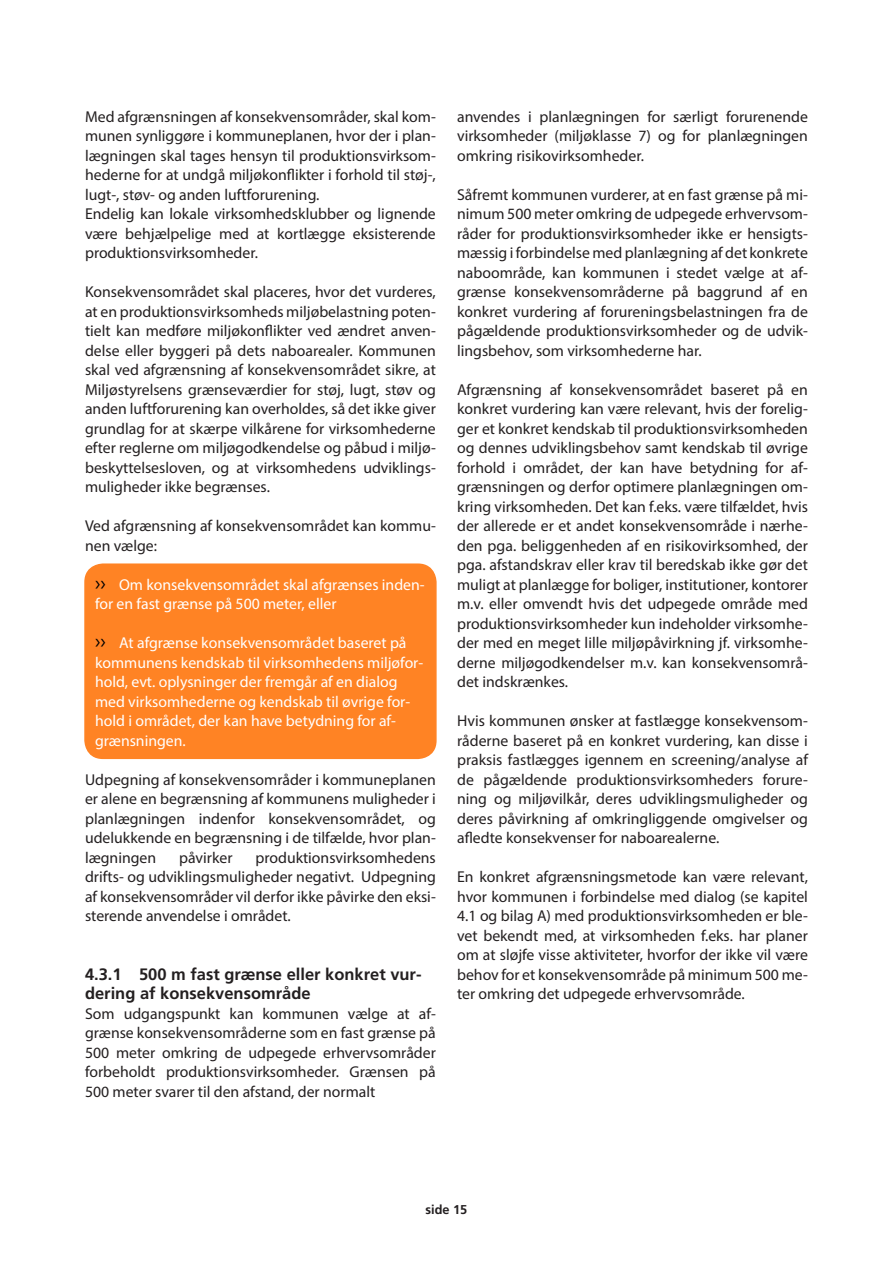
<style>
.page{position:relative;width:893px;height:1263px;background:#fff}
.page>*{position:absolute;margin:0;border:0;box-sizing:border-box;transform-origin:0 0}
.Brødtekst_Minion_Reg{font:700 16.5px/19.5px "Frutiger";color:#231f20}
.Brødtekst_Minion_Reg-2{font:15.75px/19.5px "Myriad Pro";color:#231f20;text-align:justify}
.Brødtekst_Minion_Reg-3{font:15.75px/19.5px "Myriad Pro";color:#fff}
.t1{font:700 12.75px "Frutiger";color:#231f20}
.s1{font-size:21px;color:#000001}
</style>
<div class="page">
<div style="left:85px;top:564px;width:351px;height:194px;background:#ff8324;border-radius:18px"></div>
<div style="left:84px;top:563px;width:353px;height:196px;border:2px solid #ff8324;border-radius:18px"></div>
<p class="Brødtekst_Minion_Reg-2" style="left:85px;top:106px;width:352px">Med afgrænsningen af konsekvensområder, skal kom&shy;munen synliggøre i kommuneplanen, hvor der i plan&shy;lægningen skal tages hensyn til produktionsvirksom&shy;hederne for at undgå miljøkonflikter i forhold til støj-, lugt-, støv- og anden luftforurening.</p>
<p class="Brødtekst_Minion_Reg-2" style="left:85px;top:204px;width:352px">Endelig kan lokale virksomhedsklubber og lignende være behjælpelige med at kortlægge eksisterende produktionsvirksomheder.</p>
<p class="Brødtekst_Minion_Reg-2" style="left:85px;top:282px;width:352px">Konsekvensområdet skal placeres, hvor det vurderes, at en produktionsvirksomheds miljøbelastning poten&shy;tielt kan medføre miljøkonflikter ved ændret anven&shy;delse eller byggeri på dets naboarealer. Kommunen skal ved afgrænsning af konsekvensområdet sikre, at Miljøstyrelsens grænseværdier for støj, lugt, støv og anden luftforurening kan overholdes, så det ikke giver grundlag for at skærpe vilkårene for virksomhederne efter reglerne om miljøgodkendelse og påbud i miljø&shy;beskyttelsesloven, og at virksomhedens udviklings&shy;muligheder ikke begrænses.</p>
<p class="Brødtekst_Minion_Reg-2" style="left:85px;top:516px;width:352px">Ved afgrænsning af konsekvensområdet kan kommu&shy;nen vælge:</p>
<p class="Brødtekst_Minion_Reg-3" style="left:95px;top:574px;width:331px"><span class="s1">››</span> Om konsekvensområdet skal afgrænses inden&shy;for en fast grænse på 500 meter, eller</p>
<p class="Brødtekst_Minion_Reg-3" style="left:95px;top:633px;width:330px"><span class="s1">››</span> At afgrænse konsekvensområdet baseret på kommunens kendskab til virksomhedens miljøfor&shy;hold, evt. oplysninger der fremgår af en dialog med virksomhederne og kendskab til øvrige for&shy;hold i området, der kan have betydning for af&shy;grænsningen.</p>
<p class="Brødtekst_Minion_Reg-2" style="left:85px;top:769px;width:352px">Udpegning af konsekvensområder i kommuneplanen er alene en begrænsning af kommunens muligheder i planlægningen indenfor konsekvensområdet, og udelukkende en begrænsning i de tilfælde, hvor plan&shy;lægningen</p>
<p class="Brødtekst_Minion_Reg-2" style="left:179px;top:847px;width:55px">påvirker</p>
<p class="Brødtekst_Minion_Reg-2" style="left:85px;top:847px;width:352px;text-indent:170px">produktionsvirksomhedens drifts- og udviklingsmuligheder negativt. Udpegning af konsekvensområder vil derfor ikke påvirke den eksi&shy;sterende anvendelse i området.</p>
<p class="Brødtekst_Minion_Reg" style="left:85px;top:964px;width:338px">4.3.1 500 m fast grænse eller konkret vur&shy;dering af konsekvensområde</p>
<p class="Brødtekst_Minion_Reg-2" style="left:85px;top:1003px;width:352px">Som udgangspunkt kan kommunen vælge at af&shy;grænse konsekvensområderne som en fast grænse på 500 meter omkring de udpegede erhvervsområder forbeholdt produktionsvirksomheder. Grænsen på 500 meter svarer til den afstand, der normalt</p>
<p class="Brødtekst_Minion_Reg-2" style="left:457px;top:106px;width:352px">anvendes i planlægningen for særligt forurenende virksomheder (miljøklasse 7) og for planlægningen omkring risikovirksomheder.</p>
<p class="Brødtekst_Minion_Reg-2" style="left:457px;top:184px;width:352px">Såfremt kommunen vurderer, at en fast grænse på mi&shy;nimum 500 meter omkring de udpegede erhvervsom&shy;råder for produktionsvirksomheder ikke er hensigts&shy;mæssig i forbindelse med planlægning af det konkrete naboområde, kan kommunen i stedet vælge at af&shy;grænse konsekvensområderne på baggrund af en konkret vurdering af forureningsbelastningen fra de pågældende produktionsvirksomheder og de udvik&shy;lingsbehov, som virksomhederne har.</p>
<p class="Brødtekst_Minion_Reg-2" style="left:457px;top:379px;width:352px">Afgrænsning af konsekvensområdet baseret på en konkret vurdering kan være relevant, hvis der forelig&shy;ger et konkret kendskab til produktionsvirksomheden og dennes udviklingsbehov samt kendskab til øvrige forhold i området, der kan have betydning for af&shy;grænsningen og derfor optimere planlægningen om&shy;kring virksomheden. Det kan f.eks. være tilfældet, hvis der allerede er et andet konsekvensområde i nærhe&shy;den pga. beliggenheden af en risikovirksomhed, der pga. afstandskrav eller krav til beredskab ikke gør det muligt at planlægge for boliger, institutioner, kontorer m.v. eller omvendt hvis det udpegede område med produktionsvirksomheder kun indeholder virksomhe&shy;der med en meget lille miljøpåvirkning jf. virksomhe&shy;derne miljøgodkendelser m.v. kan konsekvensområ&shy;det indskrænkes.</p>
<p class="Brødtekst_Minion_Reg-2" style="left:457px;top:711px;width:352px">Hvis kommunen ønsker at fastlægge konsekvensom&shy;råderne baseret på en konkret vurdering, kan disse i praksis fastlægges igennem en screening/analyse af de pågældende produktionsvirksomheders forure&shy;ning og miljøvilkår, deres udviklingsmuligheder og deres påvirkning af omkringliggende omgivelser og afledte konsekvenser for naboarealerne.</p>
<p class="Brødtekst_Minion_Reg-2" style="left:457px;top:867px;width:352px">En konkret afgrænsningsmetode kan være relevant, hvor kommunen i forbindelse med dialog (se kapitel 4.1 og bilag A) med produktionsvirksomheden er ble&shy;vet bekendt med, at virksomheden f.eks. har planer om at sløjfe visse aktiviteter, hvorfor der ikke vil være behov for et konsekvensområde på minimum 500 me&shy;ter omkring det udpegede erhvervsområde.</p>
<p class="t1" style="left:426px;top:1202px;width:43px">side 15</p>
</div>
